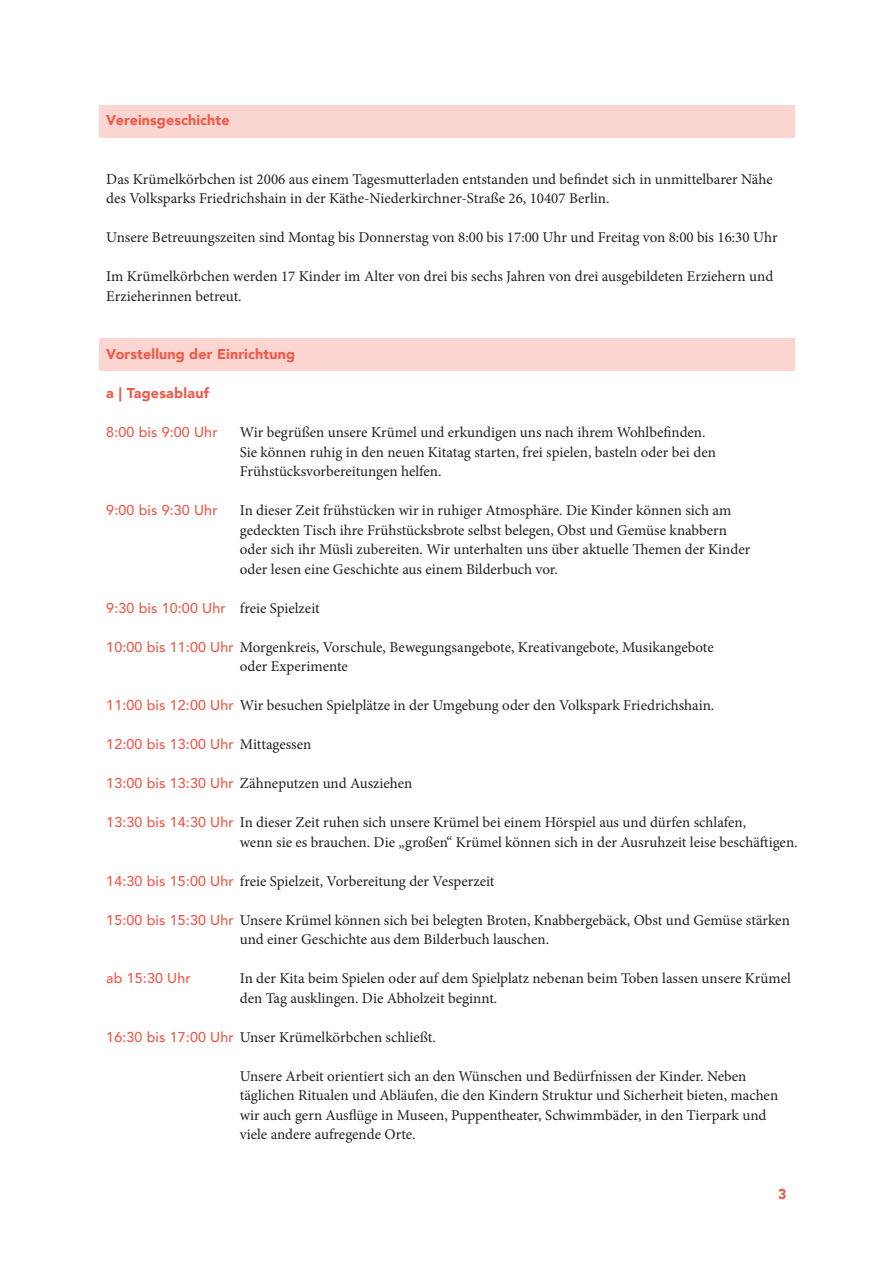
<style>
.page{position:relative;width:893px;height:1263px;background:#fff}
.page>*{position:absolute;margin:0;border:0;box-sizing:border-box;transform-origin:0 0}
.t1{font:15px/19.5px "Minion Pro";color:#231f20}
.t2{font:500 14.25px "Avenir";letter-spacing:.01em;color:#f05848}
.t3{font:900 14.25px "Avenir";letter-spacing:.01em;color:#f05848}
.s1{font-family:"Minion Pro";font-weight:400;font-size:15px;color:#231f20}
.s2{font-family:"Avenir";font-weight:500;font-size:14.25px;color:#f05848}
</style>
<div class="page">
<div style="left:99px;top:338px;width:695px;height:32px;background:#fbd5cf"></div>
<div style="left:99px;top:106px;width:695px;height:32px;background:#fbd5cf"></div>
<p class="t3" style="left:106px;top:108px;width:125px">Vereinsgeschichte</p>
<p class="t1" style="left:106px;top:169px;width:668px">Das Krümelkörbchen ist 2006 aus einem Tagesmutterladen entstanden und befindet sich in unmittelbarer Nähe des Volksparks Friedrichshain in der Käthe-Niederkirchner-Straße 26, 10407 Berlin.</p>
<p class="t1" style="left:106px;top:228px;width:673px">Unsere Betreuungszeiten sind Montag bis Donnerstag von 8:00 bis 17:00 Uhr und Freitag von 8:00 bis 16:30 Uhr</p>
<p class="t1" style="left:106px;top:267px;width:668px">Im Krümelkörbchen werden 17 Kinder im Alter von drei bis sechs Jahren von drei ausgebildeten Erziehern und<br>Erzieherinnen betreut.</p>
<p class="t3" style="left:106px;top:342px;width:190px">Vorstellung der Einrichtung</p>
<p class="t3" style="left:106px;top:381px;width:104px">a | Tagesablauf</p>
<p class="t2" style="left:106px;top:420px;width:113px">8:00 bis 9:00 Uhr</p>
<p class="t1" style="left:240px;top:423px;width:478px">Wir begrüßen unsere Krümel und erkundigen uns nach ihrem Wohlbefinden.<br>Sie können ruhig in den neuen Kitatag starten, frei spielen, basteln oder bei den<br>Frühstücksvorbereitungen helfen.</p>
<p class="t2" style="left:106px;top:498px;width:113px">9:00 bis 9:30 Uhr</p>
<p class="t1" style="left:240px;top:501px;width:512px">In dieser Zeit frühstücken wir in ruhiger Atmosphäre. Die Kinder können sich am gedeckten Tisch ihre Frühstücksbrote selbst belegen, Obst und Gemüse knabbern oder sich ihr Müsli zubereiten. Wir unterhalten uns über aktuelle Themen der Kinder oder lesen eine Geschichte aus einem Bilderbuch vor.</p>
<p class="t2" style="left:106px;top:595px;width:215px">9:30 bis 10:00 Uhr <span class="s1">freie Spielzeit</span></p>
<p class="t1" style="left:240px;top:637px;width:475px;text-indent:-133px"><span class="s2">10:00 bis 11:00 Uhr</span> Morgenkreis, Vorschule, Bewegungsangebote, Kreativangebote, Musikangebote oder Experimente</p>
<p class="t1" style="left:106px;top:696px;width:610px"><span class="s2">11:00 bis 12:00 Uhr</span> Wir besuchen Spielplätze in der Umgebung oder den Volkspark Friedrichshain.</p>
<p class="t2" style="left:106px;top:732px;width:207px">12:00 bis 13:00 Uhr <span class="s1">Mittagessen</span></p>
<p class="t1" style="left:106px;top:774px;width:308px"><span class="s2">13:00 bis 13:30 Uhr</span> Zähneputzen und Ausziehen</p>
<p class="t1" style="left:240px;top:813px;width:559px;text-indent:-133px"><span class="s2">13:30 bis 14:30 Uhr</span> In dieser Zeit ruhen sich unsere Krümel bei einem Hörspiel aus und dürfen schlafen,<br>wenn sie es brauchen. Die „großen“ Krümel können sich in der Ausruhzeit leise beschäftigen.</p>
<p class="t1" style="left:106px;top:871px;width:390px"><span class="s2">14:30 bis 15:00 Uhr</span> freie Spielzeit, Vorbereitung der Vesperzeit</p>
<p class="t1" style="left:240px;top:910px;width:552px;text-indent:-133px"><span class="s2">15:00 bis 15:30 Uhr</span> Unsere Krümel können sich bei belegten Broten, Knabbergebäck, Obst und Gemüse stärken und einer Geschichte aus dem Bilderbuch lauschen.</p>
<p class="t2" style="left:106px;top:966px;width:86px">ab 15:30 Uhr</p>
<p class="t1" style="left:240px;top:969px;width:553px">In der Kita beim Spielen oder auf dem Spielplatz nebenan beim Toben lassen unsere Krümel den Tag ausklingen. Die Abholzeit beginnt.</p>
<p class="t1" style="left:106px;top:1027px;width:331px"><span class="s2">16:30 bis 17:00 Uhr</span> Unser Krümelkörbchen schließt.</p>
<p class="t1" style="left:240px;top:1066px;width:540px">Unsere Arbeit orientiert sich an den Wünschen und Bedürfnissen der Kinder. Neben täglichen Ritualen und Abläufen, die den Kindern Struktur und Sicherheit bieten, machen wir auch gern Ausflüge in Museen, Puppentheater, Schwimmbäder, in den Tierpark und viele andere aufregende Orte.</p>
<p class="t3" style="left:778px;top:1182px;width:10px">3</p>
</div>
